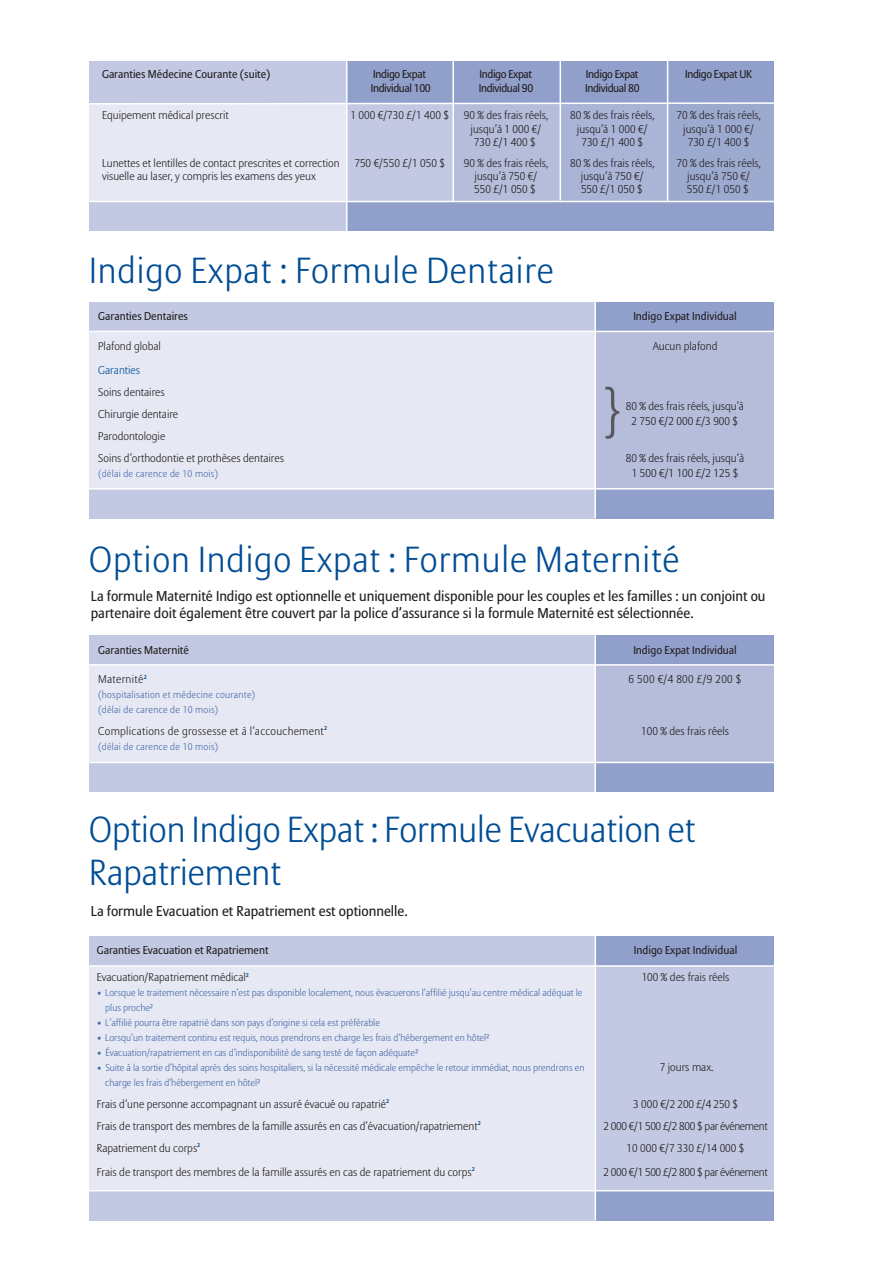
<style>
.page{position:relative;width:893px;height:1263px;background:#fff}
.page>*{position:absolute;margin:0;border:0;box-sizing:border-box;transform-origin:0 0}
.t1{font:300 52.5px "Allianz Sans";color:#57585a}
.t2{font:300 36px "Allianz Sans";letter-spacing:.025em;color:#014d95}
.t3{font:300 36px/43.2px "Allianz Sans";color:#014d95}
.t4{font:14.25px/17.1px "Allianz Sans";color:#231f20}
.t5{font:300 11.25px/21.9px "Allianz Sans";color:#231f20}
.t6{font:11.25px "Allianz Sans";color:#231f20}
.t7{font:11.25px "Allianz Sans";letter-spacing:-.03em;color:#231f20}
.t8{font:300 11.25px "Allianz Sans";letter-spacing:.025em;color:#231f20}
.t9{font:300 11.25px "Allianz Sans";letter-spacing:-.03em;color:#231f20}
.t10{font:300 11.25px "Allianz Sans";color:#014d95}
.t11{font:300 9.75px/14.9px "Allianz Sans";color:#476aa9}
.t12{font:300 9.75px/14.9px "Allianz Sans";letter-spacing:.025em;color:#476aa9}
</style>
<div class="page">
<div style="left:89px;top:665px;width:685px;height:97px;background:#e6e8f3"></div>
<div style="left:595px;top:665px;width:179px;height:97px;background:#b5bddb"></div>
<div style="left:89px;top:762px;width:685px;height:30px;background:#c3c9e2"></div>
<div style="left:595px;top:762px;width:179px;height:30px;background:#91a0cb"></div>
<div style="left:89px;top:635px;width:685px;height:30px;background:#c3c9e2"></div>
<div style="left:595px;top:635px;width:179px;height:30px;background:#91a0cb"></div>
<hr style="left:89px;top:762px;width:715px;height:1px;background:#fff">
<hr style="left:594px;top:635px;width:2px;height:159px;background:#fff">
<div style="left:89px;top:966px;width:685px;height:225px;background:#e6e8f3"></div>
<div style="left:595px;top:966px;width:179px;height:225px;background:#c3c9e2"></div>
<div style="left:89px;top:936px;width:685px;height:30px;background:#c3c9e2"></div>
<hr style="left:89px;top:664px;width:715px;height:2px;background:#fff">
<div style="left:595px;top:936px;width:179px;height:30px;background:#91a0cb"></div>
<div style="left:89px;top:1191px;width:685px;height:29px;background:#c3c9e2"></div>
<div style="left:595px;top:1191px;width:179px;height:29px;background:#91a0cb"></div>
<hr style="left:595px;top:934px;width:1px;height:286px;background:#fff">
<hr style="left:83px;top:1190px;width:714px;height:1px;background:#fff">
<hr style="left:89px;top:965px;width:715px;height:2px;background:#fff">
<div style="left:89px;top:93px;width:685px;height:115px;background:#e6e8f3"></div>
<div style="left:89px;top:61px;width:685px;height:42px;background:#c3c9e2"></div>
<div style="left:347px;top:61px;width:427px;height:42px;background:#91a0cb"></div>
<div style="left:667px;top:104px;width:107px;height:104px;background:#9daad0"></div>
<div style="left:560px;top:104px;width:107px;height:104px;background:#a9b4d6"></div>
<div style="left:453px;top:103px;width:107px;height:105px;background:#b5bddb"></div>
<div style="left:347px;top:104px;width:106px;height:104px;background:#c3c9e2"></div>
<hr style="left:667px;top:60px;width:1px;height:141px;background:#fff">
<hr style="left:560px;top:60px;width:1px;height:140px;background:#fff">
<svg style="left:89px;top:102px;width:685px;height:3px"></svg>
<div style="left:90px;top:201px;width:684px;height:30px;background:#c3c9e2"></div>
<div style="left:347px;top:201px;width:427px;height:30px;background:#91a0cb"></div>
<hr style="left:89px;top:201px;width:699px;height:1px;background:#fff">
<hr style="left:452px;top:60px;width:2px;height:142px;background:#fff">
<hr style="left:346px;top:60px;width:1px;height:178px;background:#fff">
<div style="left:89px;top:331px;width:685px;height:158px;background:#e6e8f3"></div>
<div style="left:595px;top:331px;width:179px;height:158px;background:#b5bddb"></div>
<div style="left:89px;top:489px;width:685px;height:29px;background:#c3c9e2"></div>
<div style="left:595px;top:489px;width:179px;height:29px;background:#91a0cb"></div>
<div style="left:89px;top:302px;width:685px;height:29px;background:#c3c9e2"></div>
<div style="left:595px;top:302px;width:179px;height:29px;background:#91a0cb"></div>
<hr style="left:76px;top:488px;width:714px;height:1px;background:#fff">
<hr style="left:594px;top:302px;width:2px;height:216px;background:#fff">
<hr style="left:89px;top:331px;width:715px;height:1px;background:#fff">
<p class="t6" style="left:102px;top:69px;width:170px">Garanties Médecine Courante (suite)</p>
<p class="t7" style="left:373px;top:69px;width:54px">Indigo Expat</p>
<p class="t7" style="left:479px;top:69px;width:54px">Indigo Expat</p>
<p class="t7" style="left:586px;top:69px;width:54px">Indigo Expat</p>
<p class="t7" style="left:685px;top:69px;width:69px">Indigo Expat UK</p>
<p class="t7" style="left:371px;top:83px;width:62px">Individual 100</p>
<p class="t7" style="left:479px;top:83px;width:56px">Individual 90</p>
<p class="t7" style="left:585px;top:83px;width:56px">Individual 80</p>
<p class="t5" style="left:102px;top:105px;width:128px">Equipement médical prescrit</p>
<p class="t5" style="left:350px;top:105px;width:100px">1 000 €/730 £/1 400 $</p>
<p class="t5" style="left:464px;top:105px;width:86px">90 % des frais réels,</p>
<p class="t5" style="left:570px;top:105px;width:86px">80 % des frais réels,</p>
<p class="t5" style="left:676px;top:105px;width:86px">70 % des frais réels,</p>
<p class="t5" style="left:471px;top:119px;width:72px">jusqu’à 1 000 €/</p>
<p class="t5" style="left:577px;top:119px;width:72px">jusqu’à 1 000 €/</p>
<p class="t5" style="left:683px;top:119px;width:72px">jusqu’à 1 000 €/</p>
<p class="t5" style="left:474px;top:132px;width:63px">730 £/1 400 $</p>
<p class="t5" style="left:581px;top:132px;width:63px">730 £/1 400 $</p>
<p class="t5" style="left:688px;top:132px;width:63px">730 £/1 400 $</p>
<p class="t5" style="left:102px;top:153px;width:239px">Lunettes et lentilles de contact prescrites et correction</p>
<p class="t5" style="left:354px;top:153px;width:92px">750 €/550 £/1 050 $</p>
<p class="t5" style="left:464px;top:153px;width:86px">90 % des frais réels,</p>
<p class="t5" style="left:570px;top:153px;width:86px">80 % des frais réels,</p>
<p class="t5" style="left:676px;top:153px;width:86px">70 % des frais réels,</p>
<p class="t5" style="left:102px;top:166px;width:215px">visuelle au laser, y compris les examens des yeux</p>
<p class="t5" style="left:475px;top:166px;width:64px">jusqu’à 750 €/</p>
<p class="t5" style="left:581px;top:166px;width:64px">jusqu’à 750 €/</p>
<p class="t5" style="left:687px;top:166px;width:64px">jusqu’à 750 €/</p>
<p class="t5" style="left:474px;top:179px;width:63px">550 £/1 050 $</p>
<p class="t5" style="left:581px;top:179px;width:63px">550 £/1 050 $</p>
<p class="t5" style="left:687px;top:179px;width:63px">550 £/1 050 $</p>
<h2 class="t2" style="left:89px;top:255px;width:466px">Indigo Expat : Formule Dentaire</h2>
<p class="t6" style="left:98px;top:311px;width:91px">Garanties Dentaires</p>
<p class="t6" style="left:633px;top:311px;width:105px">Indigo Expat Individual</p>
<p class="t5" style="left:98px;top:336px;width:64px">Plafond global</p>
<p class="t5" style="left:653px;top:336px;width:66px">Aucun plafond</p>
<p class="t10" style="left:98px;top:366px;width:43px">Garanties</p>
<p class="t5" style="left:98px;top:382px;width:187px">Soins dentaires<br>Chirurgie dentaire<br>Parodontologie<br>Soins d’orthodontie et prothèses dentaires</p>
<h1 class="t1" style="left:602px;top:387px;width:22px">}</h1>
<p class="t5" style="left:626px;top:399px;width:120px;line-height:14.9px;text-align:center">80 % des frais réels, jusqu’à<br>2 750 €/2 000 £/3 900 $</p>
<p class="t5" style="left:626px;top:448px;width:120px">80 % des frais réels, jusqu’à</p>
<p class="t12" style="left:98px;top:467px;width:121px">(délai de carence de 10 mois)</p>
<p class="t5" style="left:632px;top:463px;width:108px">1 500 €/1 100 £/2 125 $</p>
<h2 class="t2" style="left:89px;top:544px;width:592px">Option Indigo Expat : Formule Maternité</h2>
<p class="t4" style="left:91px;top:589px;width:676px">La formule Maternité Indigo est optionnelle et uniquement disponible pour les couples et les familles : un conjoint ou partenaire doit également être couvert par la police d’assurance si la formule Maternité est sélectionnée.</p>
<p class="t6" style="left:98px;top:645px;width:92px">Garanties Maternité</p>
<p class="t6" style="left:633px;top:645px;width:105px">Indigo Expat Individual</p>
<p class="t8" style="left:98px;top:674px;width:50px">Maternité<sup>2</sup></p>
<p class="t8" style="left:629px;top:674px;width:114px">6 500 €/4 800 £/9 200 $</p>
<p class="t12" style="left:98px;top:688px;width:159px">(hospitalisation et médecine courante) (délai de carence de 10 mois)</p>
<p class="t8" style="left:98px;top:726px;width:231px">Complications de grossesse et à l’accouchement<sup>2</sup></p>
<p class="t5" style="left:641px;top:721px;width:89px">100 % des frais réels</p>
<p class="t12" style="left:98px;top:739px;width:122px">(délai de carence de 10 mois)</p>
<h2 class="t3" style="left:89px;top:810px;width:608px">Option Indigo Expat : Formule Evacuation et<br>Rapatriement</h2>
<p class="t4" style="left:91px;top:904px;width:319px">La formule Evacuation et Rapatriement est optionnelle.</p>
<p class="t6" style="left:97px;top:946px;width:173px">Garanties Evacuation et Rapatriement</p>
<p class="t6" style="left:634px;top:946px;width:105px">Indigo Expat Individual</p>
<p class="t5" style="left:97px;top:967px;width:154px">Evacuation/Rapatriement médical<sup>2</sup></p>
<p class="t5" style="left:642px;top:967px;width:89px">100 % des frais réels</p>
<p class="t11" style="left:105px;top:986px;width:479px;text-indent:-9px">• Lorsque le traitement nécessaire n’est pas disponible localement, nous évacuerons l’affilié jusqu’au centre médical adéquat le plus proche²</p>
<p class="t11" style="left:97px;top:1016px;width:285px">• L’affilié pourra être rapatrié dans son pays d’origine si cela est préférable</p>
<p class="t11" style="left:97px;top:1031px;width:394px">• Lorsqu’un traitement continu est requis, nous prendrons en charge les frais d’hébergement en hôtel²</p>
<p class="t11" style="left:97px;top:1046px;width:323px">• Évacuation/rapatriement en cas d’indisponibilité de sang testé de façon adéquate²</p>
<p class="t11" style="left:97px;top:1061px;width:489px">• Suite à la sortie d’hôpital après des soins hospitaliers, si la nécessité médicale empêche le retour immédiat, nous prendrons en</p>
<p class="t5" style="left:660px;top:1057px;width:55px">7 jours max.</p>
<p class="t11" style="left:105px;top:1075px;width:157px">charge les frais d’hébergement en hôtel²</p>
<p class="t5" style="left:97px;top:1093px;width:294px">Frais d’une personne accompagnant un assuré évacué ou rapatrié<sup>2</sup></p>
<p class="t5" style="left:633px;top:1093px;width:106px">3 000 €/2 200 £/4 250 $</p>
<p class="t5" style="left:97px;top:1115px;width:386px">Frais de transport des membres de la famille assurés en cas d’évacuation/rapatriement<sup>2</sup></p>
<p class="t9" style="left:603px;top:1121px;width:166px">2 000 €/1 500 £/2 800 $ par événement</p>
<p class="t5" style="left:97px;top:1137px;width:105px">Rapatriement du corps<sup>2</sup></p>
<p class="t5" style="left:627px;top:1137px;width:119px">10 000 €/7 330 £/14 000 $</p>
<p class="t5" style="left:97px;top:1161px;width:380px">Frais de transport des membres de la famille assurés en cas de rapatriement du corps<sup>2</sup></p>
<p class="t9" style="left:603px;top:1167px;width:166px">2 000 €/1 500 £/2 800 $ par événement</p>
</div>
